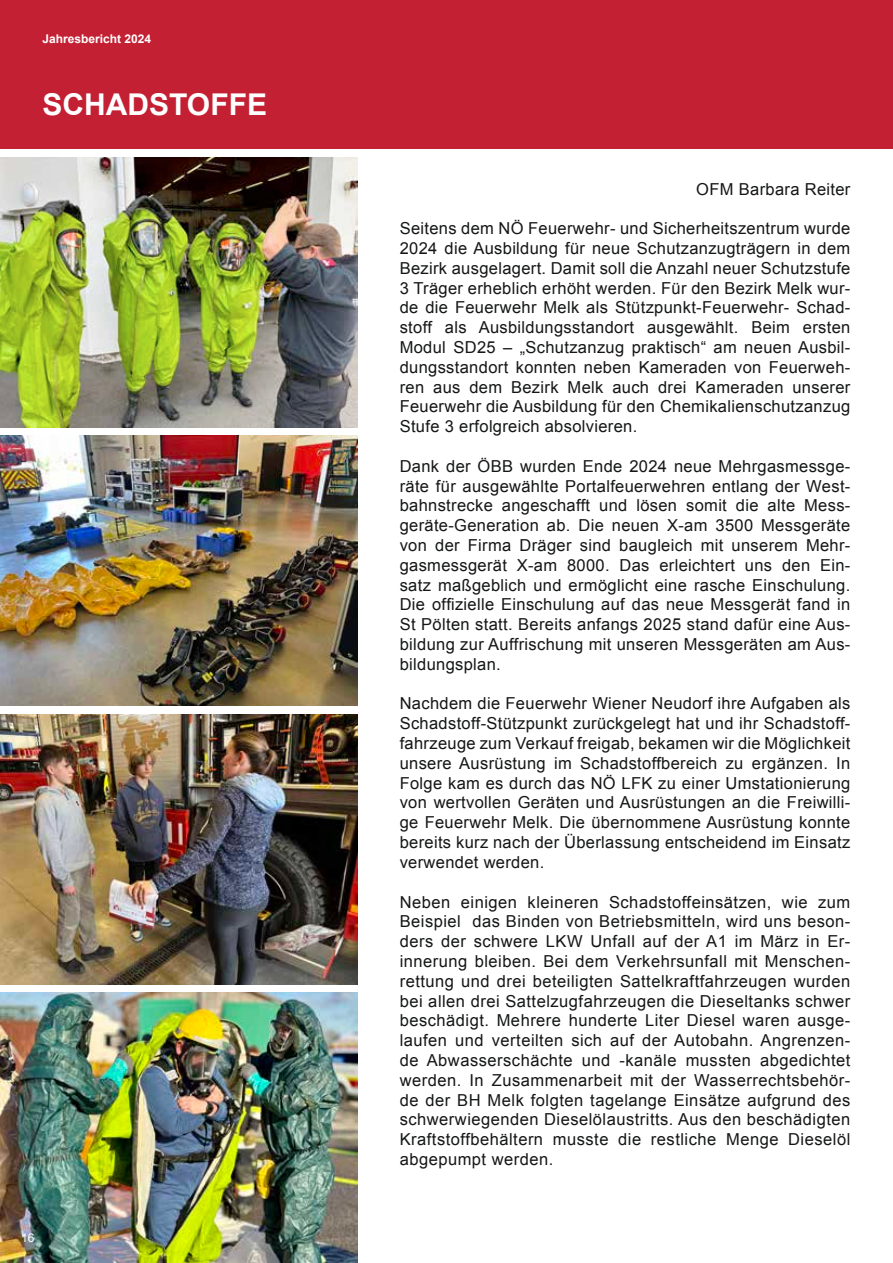
<style>
.page{position:relative;width:893px;height:1263px;background:#fff}
.page>*{position:absolute;margin:0;border:0;box-sizing:border-box;transform-origin:0 0}
.t1{font:700 30px "Arial";color:#fff}
.t2{font:16.5px/19.8px "Arial";letter-spacing:.02em;color:#151616;text-align:justify}
.t3{font:700 12px "Arial";color:#fff}
.t4{font:12px "Arial";color:#fff}
</style>
<div class="page">
<img style="left:0;top:993px;width:357px;height:270px">
<div style="left:0;top:0;width:893px;height:149px;background:#c42033"></div>
<img style="left:0;top:157px;width:357px;height:270px">
<img style="left:0;top:436px;width:357px;height:270px">
<img style="left:0;top:714px;width:357px;height:270px">
<p class="t3" style="left:43px;top:30px;width:110px">Jahresbericht 2024</p>
<h1 class="t1" style="left:43px;top:85px;width:226px">SCHADSTOFFE</h1>
<p class="t4" style="left:21px;top:1230px;width:15px">16</p>
<p class="t2" style="left:696px;top:179px;width:156px">OFM Barbara Reiter</p>
<p class="t2" style="left:400px;top:219px;width:452px">Seitens dem NÖ Feuerwehr- und Sicherheitszentrum wurde 2024 die Ausbildung für neue Schutzanzugträgern in dem Bezirk ausgelagert. Damit soll die Anzahl neuer Schutzstufe 3 Träger erheblich erhöht werden. Für den Bezirk Melk wur&shy;de die Feuerwehr Melk als Stützpunkt-Feuerwehr- Schad&shy;stoff als Ausbildungsstandort ausgewählt. Beim ersten Modul SD25 – „Schutzanzug praktisch“ am neuen Ausbil&shy;dungsstandort konnten neben Kameraden von Feuerweh&shy;ren aus dem Bezirk Melk auch drei Kameraden unserer Feuerwehr die Ausbildung für den Chemikalienschutzanzug Stufe 3 erfolgreich absolvieren.</p>
<p class="t2" style="left:400px;top:456px;width:452px">Dank der ÖBB wurden Ende 2024 neue Mehrgasmessge&shy;räte für ausgewählte Portalfeuerwehren entlang der West&shy;bahnstrecke angeschafft und lösen somit die alte Mess&shy;geräte-Generation ab. Die neuen X-am 3500 Messgeräte von der Firma Dräger sind baugleich mit unserem Mehr&shy;gasmessgerät X-am 8000. Das erleichtert uns den Ein&shy;satz maßgeblich und ermöglicht eine rasche Einschulung.<br>Die offizielle Einschulung auf das neue Messgerät fand in St Pölten statt. Bereits anfangs 2025 stand dafür eine Aus&shy;bildung zur Auffrischung mit unseren Messgeräten am Aus&shy;bildungsplan.</p>
<p class="t2" style="left:400px;top:694px;width:452px">Nachdem die Feuerwehr Wiener Neudorf ihre Aufgaben als Schadstoff-Stützpunkt zurückgelegt hat und ihr Schadstoff&shy;fahrzeuge zum Verkauf freigab, bekamen wir die Möglichkeit unsere Ausrüstung im Schadstoffbereich zu ergänzen. In Folge kam es durch das NÖ LFK zu einer Umstationierung von wertvollen Geräten und Ausrüstungen an die Freiwilli&shy;ge Feuerwehr Melk. Die übernommene Ausrüstung konnte bereits kurz nach der Überlassung entscheidend im Einsatz verwendet werden.</p>
<p class="t2" style="left:400px;top:892px;width:452px">Neben einigen kleineren Schadstoffeinsätzen, wie zum Beispiel das Binden von Betriebsmitteln, wird uns beson&shy;ders der schwere LKW Unfall auf der A1 im März in Er&shy;innerung bleiben. Bei dem Verkehrsunfall mit Menschen&shy;rettung und drei beteiligten Sattelkraftfahrzeugen wurden bei allen drei Sattelzugfahrzeugen die Dieseltanks schwer beschädigt. Mehrere hunderte Liter Diesel waren ausge&shy;laufen und verteilten sich auf der Autobahn. Angrenzen&shy;de Abwasserschächte und -kanäle mussten abgedichtet werden. In Zusammenarbeit mit der Wasserrechtsbehör&shy;de der BH Melk folgten tagelange Einsätze aufgrund des schwerwiegenden Dieselölaustritts. Aus den beschädigten Kraftstoffbehältern musste die restliche Menge Dieselöl abgepumpt werden.</p>
</div>
